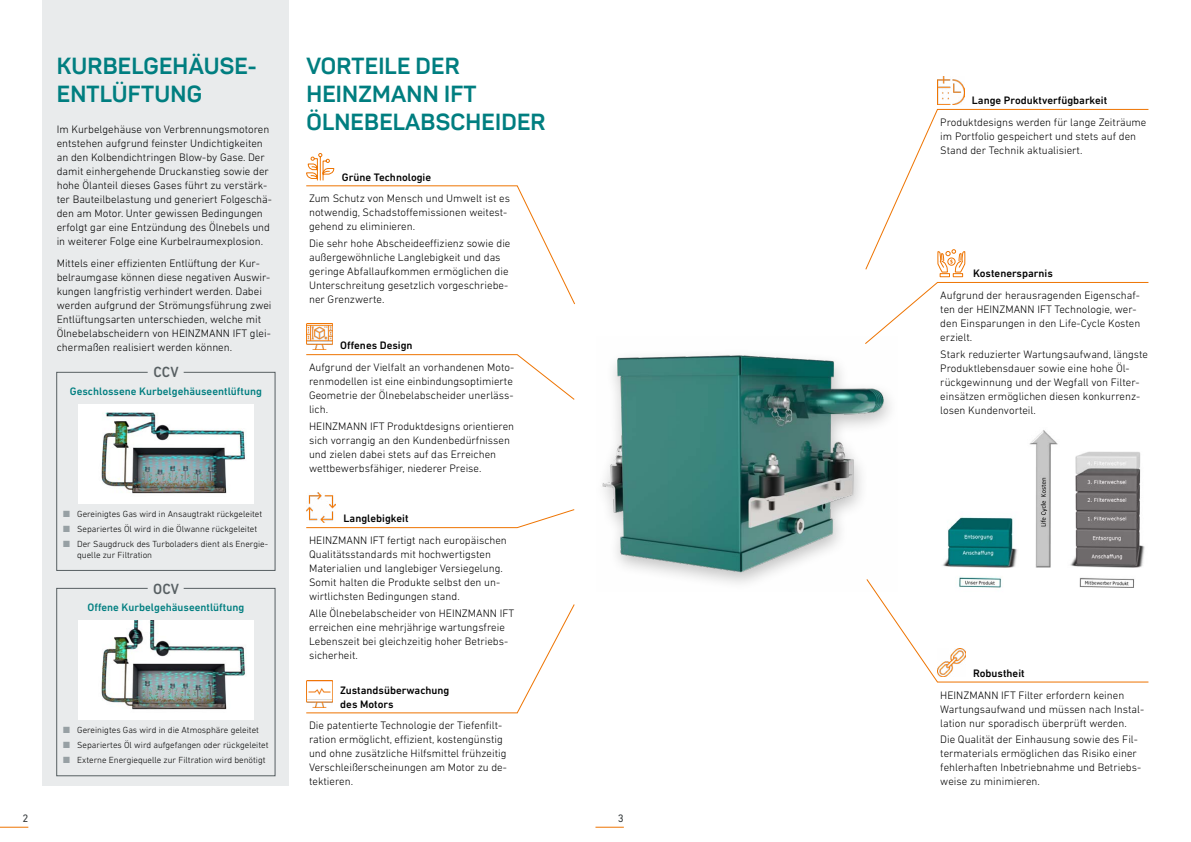
<style>
.page{position:relative;width:1191px;height:842px;background:#fff}
.page>*{position:absolute;margin:0;border:0;box-sizing:border-box;transform-origin:0 0}
.t1{font:700 23px/28px "Sahar";letter-spacing:.01em;color:#007e80}
.t2{font:500 15px "DIN Next LT Pro";color:#575f62}
.t3{font:300 11px/14px "DIN Next LT Pro";color:#000}
.t4{font:500 11px/14px "DIN Next LT Pro";color:#000}
.t5{font:500 11px "DIN Next LT Pro";color:#007e80}
.t6{font:11px "DIN Next LT Pro";color:#34393b}
.t7{font:300 9px/10.8px "DIN Next LT Pro";color:#000}
.s1{color:#97a0a4}
</style>
<div class="page">
<div style="left:43px;top:0;width:246px;height:785px;background:#e9ebec"></div>
<svg style="left:56px;top:372px;width:219px;height:199px"></svg>
<svg style="left:56px;top:588px;width:219px;height:188px"></svg>
<img style="left:937px;top:77px;width:27px;height:24px">
<img style="left:308px;top:493px;width:26px;height:9px">
<img style="left:306px;top:323px;width:26px;height:23px">
<svg style="left:306px;top:153px;width:269px;height:152px"></svg>
<svg style="left:874px;top:108px;width:275px;height:141px"></svg>
<svg style="left:306px;top:508px;width:269px;height:21px"></svg>
<svg style="left:306px;top:354px;width:269px;height:46px"></svg>
<svg style="left:865px;top:249px;width:284px;height:88px"></svg>
<svg style="left:875px;top:592px;width:274px;height:91px"></svg>
<svg style="left:306px;top:604px;width:269px;height:110px"></svg>
<img style="left:602px;top:337px;width:288px;height:254px">
<svg style="left:0;top:827px;width:28px;height:1px"></svg>
<svg style="left:595px;top:827px;width:29px;height:1px"></svg>
<img style="left:78px;top:621px;width:175px;height:98px">
<img style="left:78px;top:405px;width:175px;height:98px">
<img style="left:940px;top:430px;width:208px;height:166px">
<h1 class="t1" style="left:57px;top:51px;width:202px">KURBELGEHÄUSE-<br>ENTLÜFTUNG</h1>
<h1 class="t1" style="left:306px;top:51px;width:241px">VORTEILE DER<br>HEINZMANN IFT<br>ÖLNEBELABSCHEIDER</h1>
<p class="t3" style="left:57px;top:122px;width:217px">Im Kurbelgehäuse von Verbrennungsmotoren entstehen aufgrund feinster Undichtigkeiten an den Kolbendichtringen Blow-by Gase. Der damit einhergehende Druckanstieg sowie der hohe Ölanteil dieses Gases führt zu verstärk&shy;ter Bauteilbelastung und generiert Folgeschä&shy;den am Motor. Unter gewissen Bedingungen erfolgt gar eine Entzündung des Ölnebels und in weiterer Folge eine Kurbelraumexplosion.</p>
<p class="t3" style="left:57px;top:256px;width:216px">Mittels einer effizienten Entlüftung der Kur&shy;belraumgase können diese negativen Auswir&shy;kungen langfristig verhindert werden. Dabei werden aufgrund der Strömungsführung zwei Entlüftungsarten unterschieden, welche mit Ölnebelabscheidern von HEINZMANN IFT glei&shy;chermaßen realisiert werden können.</p>
<h2 class="t2" style="left:154px;top:364px;width:26px">CCV</h2>
<p class="t4" style="left:342px;top:170px;width:91px">Grüne Technologie</p>
<p class="t3" style="left:309px;top:191px;width:202px">Zum Schutz von Mensch und Umwelt ist es notwendig, Schadstoffemissionen weitest&shy;gehend zu eliminieren.</p>
<p class="t3" style="left:309px;top:236px;width:203px">Die sehr hohe Abscheideeffizienz sowie die außergewöhnliche Langlebigkeit und das geringe Abfallaufkommen ermöglichen die Unterschreitung gesetzlich vorgeschriebe&shy;ner Grenzwerte.</p>
<p class="t4" style="left:340px;top:338px;width:74px">Offenes Design</p>
<p class="t3" style="left:309px;top:360px;width:207px">Aufgrund der Vielfalt an vorhandenen Moto&shy;renmodellen ist eine einbindungsoptimierte Geometrie der Ölnebelabscheider unerläss&shy;lich.</p>
<p class="t3" style="left:309px;top:419px;width:207px">HEINZMANN IFT Produktdesigns orientieren sich vorrangig an den Kundenbedürfnissen und zielen dabei stets auf das Erreichen wettbewerbsfähiger, niederer Preise.</p>
<p class="t5" style="left:70px;top:385px;width:194px">Geschlossene Kurbelgehäuseentlüftung</p>
<p class="t7" style="left:63px;top:509px;width:201px"><span class="s1">■</span> Gereinigtes Gas wird in Ansaugtrakt rückgeleitet</p>
<p class="t7" style="left:63px;top:524px;width:196px"><span class="s1">■</span> Separiertes Öl wird in die Ölwanne rückgeleitet</p>
<p class="t7" style="left:77px;top:539px;width:192px;text-indent:-14px"><span class="s1">■</span> Der Saugdruck des Turboladers dient als Energie&shy;quelle zur Filtration</p>
<h2 class="t2" style="left:153px;top:580px;width:27px">OCV</h2>
<p class="t5" style="left:87px;top:601px;width:158px">Offene Kurbelgehäuseentlüftung</p>
<p class="t7" style="left:63px;top:725px;width:197px"><span class="s1">■</span> Gereinigtes Gas wird in die Atmosphäre geleitet</p>
<p class="t7" style="left:63px;top:740px;width:207px"><span class="s1">■</span> Separiertes Öl wird aufgefangen oder rückgeleitet</p>
<p class="t7" style="left:63px;top:755px;width:204px"><span class="s1">■</span> Externe Energiequelle zur Filtration wird benötigt</p>
<p class="t4" style="left:343px;top:511px;width:67px">Langlebigkeit</p>
<p class="t3" style="left:309px;top:533px;width:199px">HEINZMANN IFT fertigt nach europäischen Qualitätsstandards mit hochwertigsten Materialien und langlebiger Versiegelung.<br>Somit halten die Produkte selbst den un&shy;wirtlichsten Bedingungen stand.</p>
<p class="t3" style="left:309px;top:606px;width:207px">Alle Ölnebelabscheider von HEINZMANN IFT erreichen eine mehrjährige wartungsfreie Lebenszeit bei gleichzeitig hoher Betriebs&shy;sicherheit.</p>
<p class="t4" style="left:340px;top:683px;width:111px">Zustandsüberwachung des Motors</p>
<p class="t3" style="left:309px;top:718px;width:199px">Die patentierte Technologie der Tiefenfilt&shy;ration ermöglicht, effizient, kostengünstig und ohne zusätzliche Hilfsmittel frühzeitig Verschleißerscheinungen am Motor zu de&shy;tektieren.</p>
<p class="t6" style="left:22px;top:812px;width:7px">2</p>
<p class="t6" style="left:618px;top:812px;width:7px">3</p>
<p class="t4" style="left:972px;top:93px;width:137px">Lange Produktverfügbarkeit</p>
<p class="t3" style="left:940px;top:115px;width:208px">Produktdesigns werden für lange Zeiträume im Portfolio gespeichert und stets auf den<br>Stand der Technik aktualisiert.</p>
<p class="t4" style="left:973px;top:266px;width:81px">Kostenersparnis</p>
<p class="t3" style="left:940px;top:288px;width:202px">Aufgrund der herausragenden Eigenschaf&shy;ten der HEINZMANN IFT Technologie, wer&shy;den Einsparungen in den Life-Cycle Kosten erzielt.</p>
<p class="t3" style="left:940px;top:347px;width:209px">Stark reduzierter Wartungsaufwand, längste Produktlebensdauer sowie eine hohe Öl&shy;rückgewinnung und der Wegfall von Filter&shy;einsätzen ermöglichen diesen konkurrenz&shy;losen Kundenvorteil.</p>
<p class="t4" style="left:973px;top:666px;width:53px">Robustheit</p>
<p class="t3" style="left:940px;top:688px;width:205px">HEINZMANN IFT Filter erfordern keinen<br>Wartungsaufwand und müssen nach Instal&shy;lation nur sporadisch überprüft werden.</p>
<p class="t3" style="left:940px;top:732px;width:202px">Die Qualität der Einhausung sowie des Fil&shy;termaterials ermöglichen das Risiko einer fehlerhaften Inbetriebnahme und Betriebs&shy;weise zu minimieren.</p>
</div>
